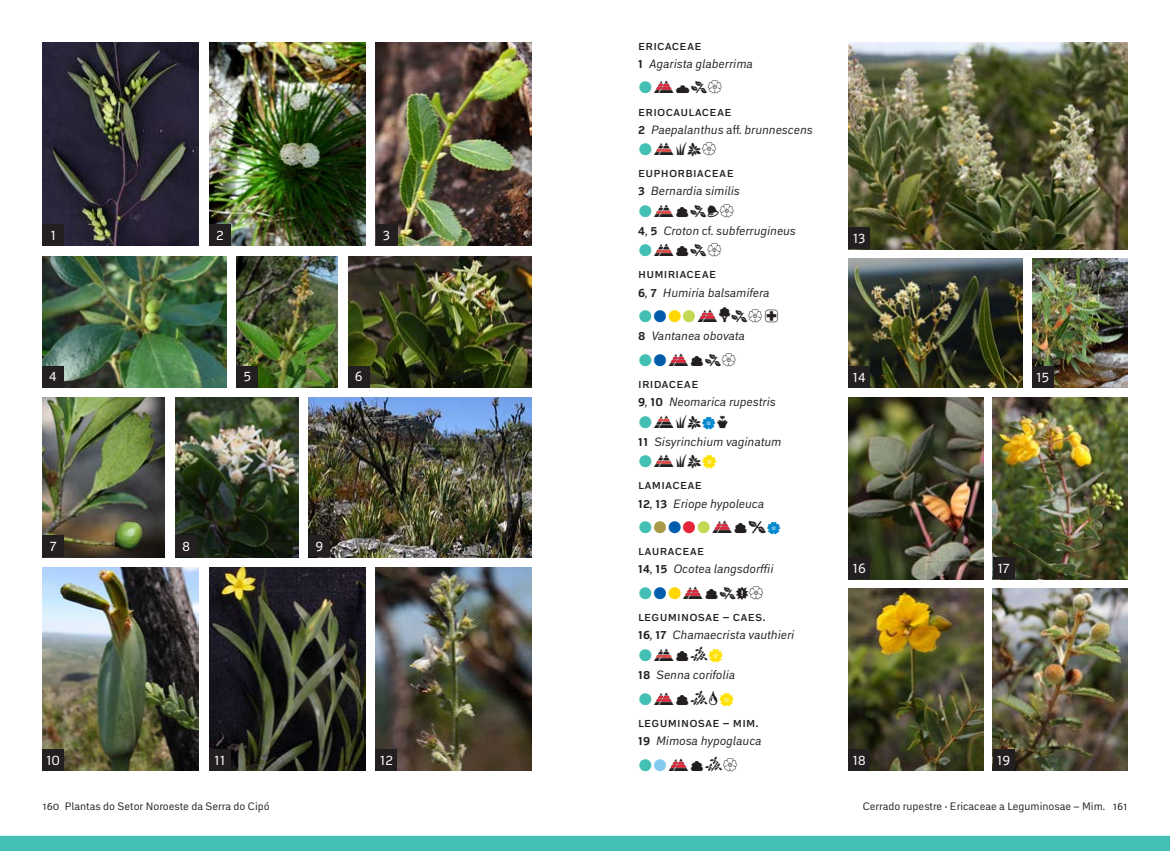
<style>
.page{position:relative;width:1170px;height:851px;background:#fff}
.page>*{position:absolute;margin:0;border:0;box-sizing:border-box;transform-origin:0 0}
.Pic_ref_number{font:13.75px "Embarcadero MVB Pro";color:#fff}
.Taxa_name{font:italic 11.88px "Embarcadero MVB Pro";color:#231f20}
.Family{font:500 11.88px "Embarcadero MVB Pro";letter-spacing:.02em;color:#231f20}
.t1{font:10.62px "Embarcadero MVB Pro";color:#231f20}
.s1{font-weight:700;font-style:normal}
.s2{font-style:normal}
</style>
<div class="page">
<img style="left:992px;top:588px;width:135px;height:182px">
<div style="left:992px;top:749px;width:22px;height:21px;background:#231f20"></div>
<img style="left:848px;top:588px;width:135px;height:182px">
<div style="left:848px;top:749px;width:21px;height:21px;background:#231f20"></div>
<img style="left:992px;top:397px;width:135px;height:182px">
<div style="left:992px;top:557px;width:22px;height:22px;background:#231f20"></div>
<img style="left:848px;top:397px;width:135px;height:182px">
<div style="left:848px;top:557px;width:21px;height:22px;background:#231f20"></div>
<img style="left:1032px;top:259px;width:95px;height:128px">
<div style="left:1032px;top:366px;width:21px;height:21px;background:#231f20"></div>
<img style="left:848px;top:259px;width:174px;height:128px">
<div style="left:848px;top:366px;width:21px;height:21px;background:#231f20"></div>
<img style="left:848px;top:43px;width:279px;height:206px">
<div style="left:848px;top:228px;width:21px;height:21px;background:#231f20"></div>
<img style="left:376px;top:567px;width:155px;height:203px">
<div style="left:376px;top:749px;width:21px;height:21px;background:#231f20"></div>
<img style="left:209px;top:567px;width:156px;height:203px">
<div style="left:209px;top:749px;width:21px;height:21px;background:#231f20"></div>
<img style="left:43px;top:567px;width:155px;height:203px">
<div style="left:43px;top:749px;width:21px;height:21px;background:#231f20"></div>
<img style="left:308px;top:397px;width:223px;height:160px">
<div style="left:308px;top:535px;width:22px;height:22px;background:#231f20"></div>
<img style="left:175px;top:397px;width:123px;height:160px">
<div style="left:175px;top:535px;width:22px;height:22px;background:#231f20"></div>
<img style="left:43px;top:397px;width:122px;height:160px">
<div style="left:43px;top:535px;width:21px;height:22px;background:#231f20"></div>
<img style="left:348px;top:256px;width:183px;height:131px">
<div style="left:348px;top:366px;width:21px;height:21px;background:#231f20"></div>
<img style="left:237px;top:256px;width:100px;height:131px">
<div style="left:237px;top:366px;width:21px;height:21px;background:#231f20"></div>
<img style="left:43px;top:256px;width:183px;height:131px">
<div style="left:43px;top:366px;width:21px;height:21px;background:#231f20"></div>
<img style="left:376px;top:43px;width:155px;height:203px">
<div style="left:376px;top:224px;width:21px;height:22px;background:#231f20"></div>
<img style="left:209px;top:43px;width:156px;height:203px">
<div style="left:209px;top:224px;width:21px;height:22px;background:#231f20"></div>
<img style="left:43px;top:43px;width:156px;height:203px">
<div style="left:43px;top:224px;width:21px;height:22px;background:#231f20"></div>
<div style="left:0;top:835px;width:1169px;height:15px;background:#43bfb3"></div>
<p class="Pic_ref_number" style="left:50px;top:225px;width:7px">1</p>
<p class="Pic_ref_number" style="left:216px;top:225px;width:9px">2</p>
<p class="Pic_ref_number" style="left:383px;top:225px;width:9px">3</p>
<p class="Family" style="left:638px;top:37px;width:63px">ERICACEAE</p>
<p class="Taxa_name" style="left:638px;top:55px;width:116px"><span class="s1">1</span> Agarista glaberrima</p>
<p class="Family" style="left:638px;top:103px;width:93px">ERIOCAULACEAE</p>
<p class="Taxa_name" style="left:638px;top:121px;width:176px"><span class="s1">2</span> Paepalanthus <span class="s2">aff.</span> brunnescens</p>
<p class="Family" style="left:638px;top:165px;width:95px">EUPHORBIACEAE</p>
<p class="Taxa_name" style="left:638px;top:183px;width:103px"><span class="s1">3</span> Bernardia similis</p>
<p class="Taxa_name" style="left:638px;top:222px;width:159px"><span class="s1">4</span>, <span class="s1">5</span> Croton <span class="s2">cf.</span> subferrugineus</p>
<p class="Family" style="left:638px;top:266px;width:78px">H UMIRIACEAE</p>
<p class="Taxa_name" style="left:638px;top:284px;width:133px"><span class="s1">6</span>, <span class="s1">7</span> Humiria balsamifera</p>
<p class="Taxa_name" style="left:638px;top:328px;width:108px"><span class="s1">8</span> Vantanea obovata</p>
<p class="Pic_ref_number" style="left:852px;top:229px;width:14px">13</p>
<p class="Pic_ref_number" style="left:49px;top:367px;width:9px">4</p>
<p class="Pic_ref_number" style="left:243px;top:367px;width:9px">5</p>
<p class="Pic_ref_number" style="left:355px;top:367px;width:9px">6</p>
<p class="Pic_ref_number" style="left:50px;top:536px;width:8px">7</p>
<p class="Pic_ref_number" style="left:182px;top:536px;width:10px">8</p>
<p class="Pic_ref_number" style="left:315px;top:536px;width:9px">9</p>
<p class="Family" style="left:638px;top:375px;width:60px">I RIDACEAE</p>
<p class="Taxa_name" style="left:638px;top:394px;width:139px"><span class="s1">9</span>, <span class="s1">10</span> Neomarica rupestris</p>
<p class="Taxa_name" style="left:638px;top:433px;width:145px"><span class="s1">11</span> Sisyrinchium vaginatum</p>
<p class="Family" style="left:638px;top:476px;width:63px">LAMIACEAE</p>
<p class="Taxa_name" style="left:638px;top:495px;width:127px"><span class="s1">12</span>, <span class="s1">13</span> Eriope hypoleuca</p>
<p class="Family" style="left:638px;top:542px;width:66px">LAURACEAE</p>
<p class="Taxa_name" style="left:638px;top:561px;width:137px"><span class="s1">14</span>, <span class="s1">15</span> Ocotea langsdorffii</p>
<p class="Family" style="left:638px;top:608px;width:129px">LEGUMINOSAE – CAES.</p>
<p class="Taxa_name" style="left:638px;top:626px;width:158px"><span class="s1">16</span>, <span class="s1">17</span> Chamaecrista vauthieri</p>
<p class="Taxa_name" style="left:638px;top:666px;width:98px"><span class="s1">18</span> Senna corifolia</p>
<p class="Pic_ref_number" style="left:852px;top:367px;width:15px">14</p>
<p class="Pic_ref_number" style="left:1036px;top:367px;width:15px">15</p>
<p class="Pic_ref_number" style="left:852px;top:558px;width:15px">16</p>
<p class="Pic_ref_number" style="left:997px;top:558px;width:14px">17</p>
<p class="Family" style="left:638px;top:714px;width:122px">LEGUMINOSAE – M IM.</p>
<p class="Taxa_name" style="left:638px;top:732px;width:125px"><span class="s1">19</span> Mimosa hypoglauca</p>
<p class="Pic_ref_number" style="left:46px;top:750px;width:16px">10</p>
<p class="Pic_ref_number" style="left:214px;top:750px;width:13px">11</p>
<p class="Pic_ref_number" style="left:380px;top:750px;width:15px">12</p>
<p class="Pic_ref_number" style="left:852px;top:750px;width:15px">18</p>
<p class="Pic_ref_number" style="left:996px;top:750px;width:15px">19</p>
<p class="t1" style="left:43px;top:798px;width:229px">160 Plantas do Setor Noroeste da Serra do Cipó</p>
<p class="t1" style="left:862px;top:798px;width:266px">Cerrado rupestre · Ericaceae a Leguminosae – Mim. 161</p>
</div>
